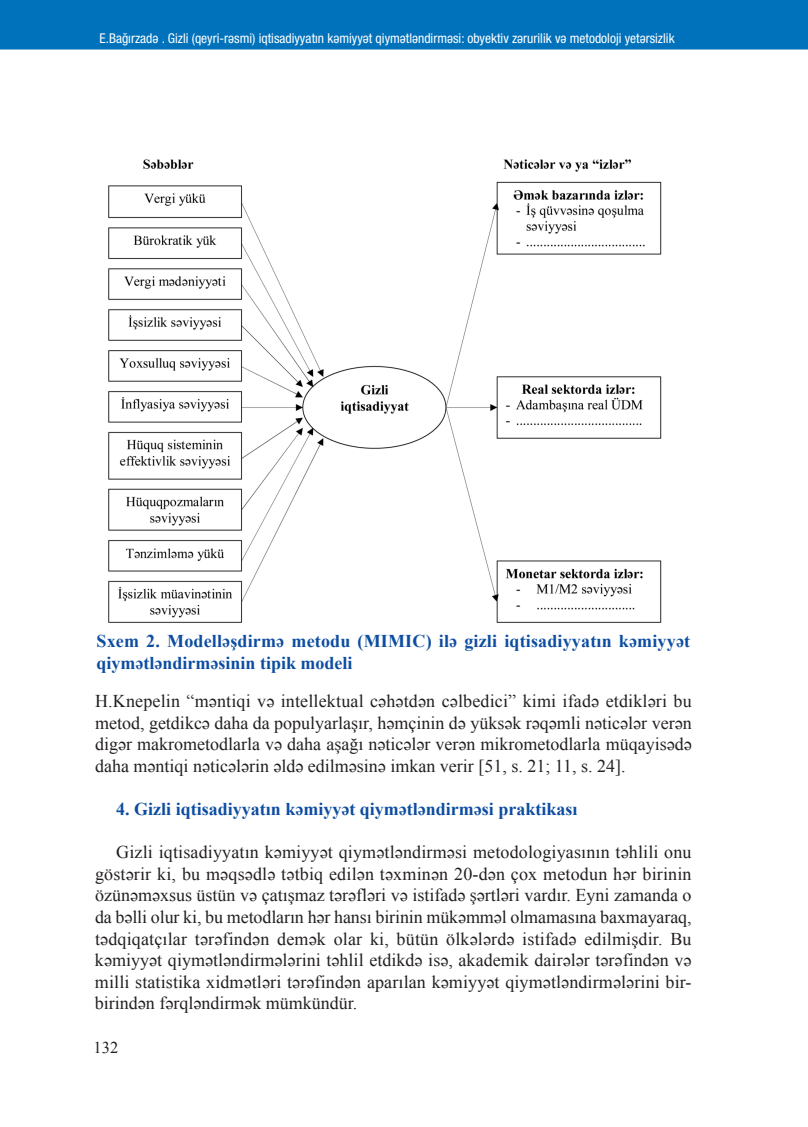
<style>
.page{position:relative;width:808px;height:1127px;background:#fff}
.page>*{position:absolute;margin:0;border:0;box-sizing:border-box;transform-origin:0 0}
.t1{font:18px/21.6px "Times New Roman";color:#231f20;text-align:justify}
.t2{font:700 18px/21.6px "Times New Roman";color:#0d4da1}
.t3{font:16.5px "Times New Roman";color:#231f20}
.t4{font:condensed 13.5px "Az Helvetica Neue";color:#fff}
</style>
<div class="page">
<img style="left:108px;top:159px;width:554px;height:464px">
<div style="left:0;top:0;width:808px;height:49px;background:#0072bc"></div>
<p class="t4" style="left:100px;top:33px;width:577px">E.Bağırzadə . Gizli (qeyri-rəsmi) iqtisadiyyatın kəmiyyət qiymətləndirməsi: obyektiv zərurilik və metodoloji yetərsizlik</p>
<p class="t2" style="left:97px;top:630px;width:595px">Sxem 2. Modelləşdirmə metodu (MIMIC) ilə gizli iqtisadiyyatın kəmiyyət qiymətləndirməsinin tipik modeli</p>
<p class="t1" style="left:95px;top:690px;width:598px">H.Knepelin “məntiqi və intellektual cəhətdən cəlbedici” kimi ifadə etdikləri bu metod, getdikcə daha da populyarlaşır, həmçinin də yüksək rəqəmli nəticələr verən digər makrometodlarla və daha aşağı nəticələr verən mikrometodlarla müqayisədə daha məntiqi nəticələrin əldə edilməsinə imkan verir [51, s. 21; 11, s. 24].</p>
<p class="t2" style="left:116px;top:798px;width:463px">4. Gizli iqtisadiyyatın kəmiyyət qiymətləndirməsi praktikası</p>
<p class="t1" style="left:95px;top:841px;width:598px;text-indent:21px">Gizli iqtisadiyyatın kəmiyyət qiymətləndirməsi metodologiyasının təhlili onu göstərir ki, bu məqsədlə tətbiq edilən təxminən 20-dən çox metodun hər birinin özünəməxsus üstün və çatışmaz tərəfləri və istifadə şərtləri vardır. Eyni zamanda o da bəlli olur ki, bu metodların hər hansı birinin mükəmməl olmamasına baxmayaraq, tədqiqatçılar tərəfindən demək olar ki, bütün ölkələrdə istifadə edilmişdir. Bu kəmiyyət qiymətləndirmələrini təhlil etdikdə isə, akademik dairələr tərəfindən və milli statistika xidmətləri tərəfindən aparılan kəmiyyət qiymətləndirmələrini bir&shy;birindən fərqləndirmək mümkündür.</p>
<p class="t3" style="left:94px;top:1038px;width:26px">132</p>
</div>
